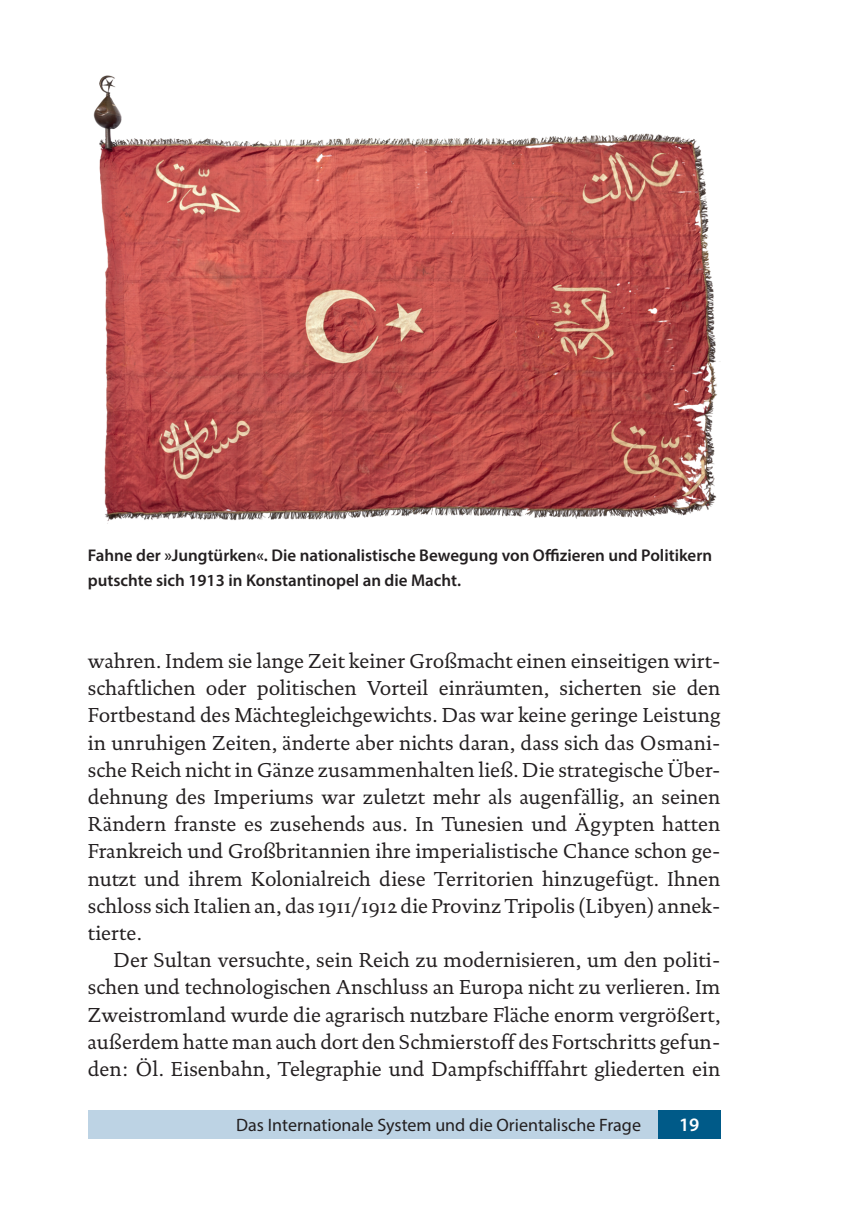
<style>
.page{position:relative;width:851px;height:1219px;background:#fff}
.page>*{position:absolute;margin:0;border:0;box-sizing:border-box;transform-origin:0 0}
.t1{font:20.4px/27.2px "Documenta 130408";color:#231f20;text-align:justify}
.t2{font:600 19px "Myriad Pro";color:#fff}
.t3{font:18px "Myriad Pro";color:#231f20}
.t4{font:600 17px/25px "Myriad Pro";color:#231f20}
</style>
<div class="page">
<div style="left:88px;top:1110px;width:632px;height:28px;background:#bdd3e4"></div>
<div style="left:658px;top:1110px;width:62px;height:28px;background:#005a88"></div>
<img style="left:93px;top:75px;width:627px;height:446px">
<p class="t4" style="left:88px;top:543px;width:625px">Fahne der »Jungtürken«. Die nationalistische Bewegung von Offizieren und Politikern putschte sich 1913 in Konstantinopel an die Macht.</p>
<p class="t1" style="left:88px;top:647px;width:634px">wahren. Indem sie lange Zeit keiner Großmacht einen einseitigen wirt&shy;schaftlichen oder politischen Vorteil einräumten, sicherten sie den Fortbestand des Mächtegleichgewichts. Das war keine geringe Leistung in unruhigen Zeiten, änderte aber nichts daran, dass sich das Osmani&shy;sche Reich nicht in Gänze zusammenhalten ließ. Die strategische Über&shy;dehnung des Imperiums war zuletzt mehr als augenfällig, an seinen Rändern franste es zusehends aus. In Tunesien und Ägypten hatten Frankreich und Großbritannien ihre imperialistische Chance schon ge&shy;nutzt und ihrem Kolonialreich diese Territorien hinzugefügt. Ihnen schloss sich Italien an, das 1911/1912 die Provinz Tripolis (Libyen) annek&shy;tierte.</p>
<p class="t1" style="left:88px;top:946px;width:634px;text-indent:26px">Der Sultan versuchte, sein Reich zu modernisieren, um den politi&shy;schen und technologischen Anschluss an Europa nicht zu verlieren. Im Zweistromland wurde die agrarisch nutzbare Fläche enorm vergrößert, außerdem hatte man auch dort den Schmierstoff des Fortschritts gefun&shy;den: Öl. Eisenbahn, Telegraphie und Dampfschifffahrt gliederten ein</p>
<p class="t3" style="left:236px;top:1113px;width:406px">Das Internationale System und die Orientalische Frage</p>
<p class="t2" style="left:679px;top:1112px;width:22px">19</p>
</div>
